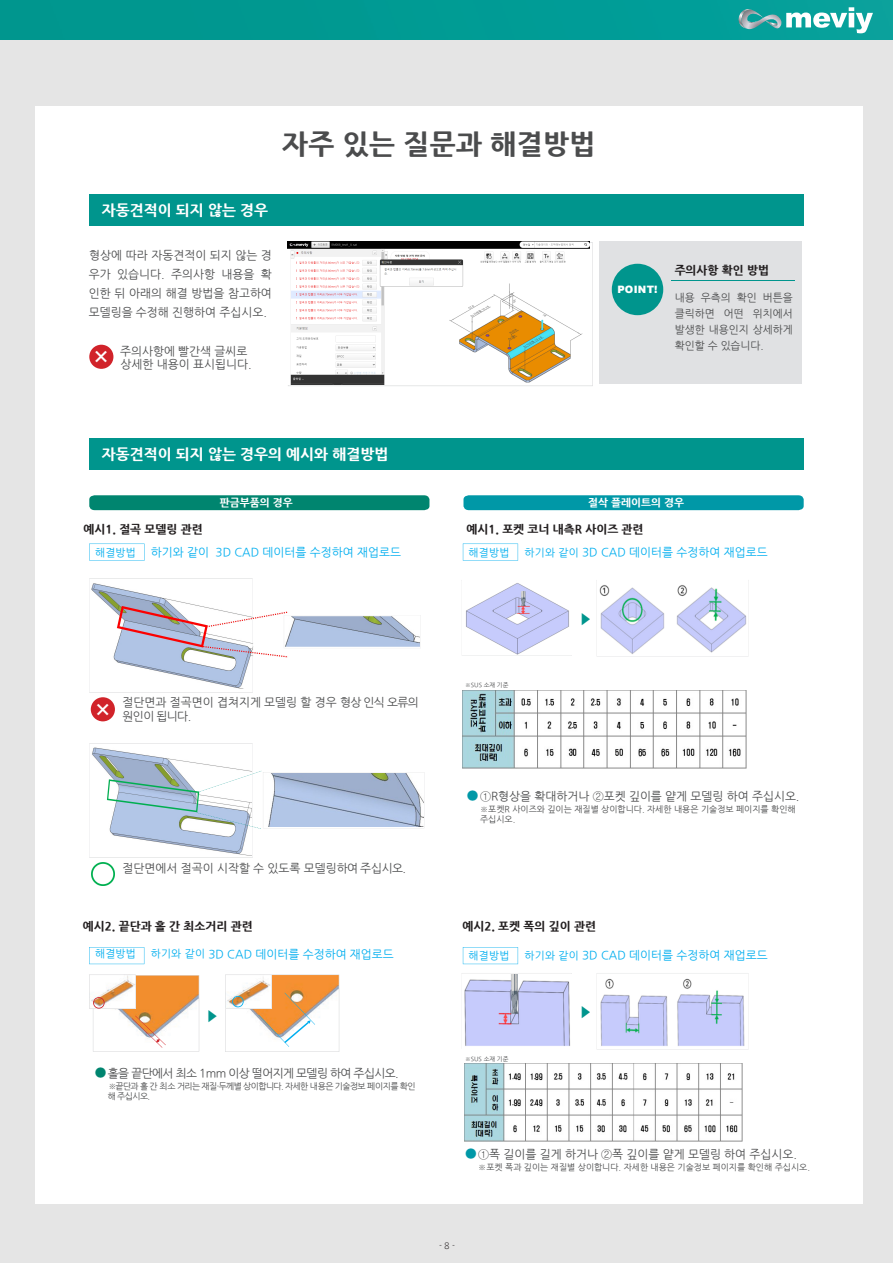
<style>
.page{position:relative;width:893px;height:1263px;background:#fff}
.page>*{position:absolute;margin:0;border:0;box-sizing:border-box;transform-origin:0 0}
.t1{font:800 27.6px "Nanum Gothic";letter-spacing:.01em;color:#4b4c4d}
.t2{font:800 16.8px "Axis Std";color:#fff}
.t3{font:800 14.85px "Nanum Gothic";color:#fff}
.t4{font:12.75px "Koz Min Pr 6 N";color:#00958d}
.t5{font:11.7px/19.2px "Nanum Gothic";color:#4b4c4d}
.t6{font:11.7px "Nanum Gothic";color:#00aeef}
.t7{font:800 11.7px "Nanum Gothic";color:#231f20}
.t8{font:11.7px "Nanum Gothic";letter-spacing:-.05em;color:#4b4c4d}
.t9{font:10.65px/15.9px "Nanum Gothic";color:#4b4c4d}
.t10{font:10.65px "Nanum Gothic";letter-spacing:.025em;color:#00aeef}
.t11{font:800 10.65px "Nanum Gothic";color:#fff}
.t12{font:900 10.2px "Arial";letter-spacing:.025em;color:#fff}
.t13{font:8.7px/10.4px "Nanum Gothic";color:#4b4c4d}
.t14{font:8.7px/10.4px "Nanum Gothic";letter-spacing:-.065em;color:#4b4c4d}
.t15{font:300 8.55px "Axis Std";color:#231f20}
.t16{font:6.15px "Nanum Gothic";color:#4b4c4d}
.s1{font-size:10.65px}
.s2{font-family:"Axis Std";color:#00856f}
.s3{font-family:"Axis Std";color:#0098a7}
</style>
<div class="page">
<div style="left:0;top:0;width:893px;height:40px;background:#009b94"></div>
<div style="left:0;top:40px;width:893px;height:1223px;background:#e5e5e5"></div>
<div style="left:36px;top:107px;width:827px;height:1097px;background:#fff"></div>
<svg style="left:463px;top:495px;width:341px;height:15px;background:#069aa9"></svg>
<svg style="left:733px;top:7px;width:140px;height:26px"></svg>
<div style="left:89px;top:194px;width:715px;height:31px;background:#00958d"></div>
<div style="left:89px;top:345px;width:24px;height:24px;background:#d1232a;border-radius:50%"></div>
<svg style="left:89px;top:495px;width:340px;height:15px;background:#058772"></svg>
<svg style="left:89px;top:544px;width:56px;height:17px"></svg>
<svg style="left:89px;top:947px;width:55px;height:17px"></svg>
<svg style="left:89px;top:975px;width:110px;height:76px"></svg>
<svg style="left:225px;top:975px;width:114px;height:77px"></svg>
<img style="left:288px;top:242px;width:302px;height:143px">
<div style="left:599px;top:241px;width:203px;height:142px;background:#e0e1e3"></div>
<div style="left:612px;top:264px;width:51px;height:51px;background:#00958d;border-radius:50%"></div>
<hr style="left:672px;top:281px;width:123px;height:1px;background:#00958d">
<svg style="left:463px;top:544px;width:55px;height:17px"></svg>
<svg style="left:597px;top:656px;width:151px;height:1px"></svg>
<img style="left:466px;top:583px;width:103px;height:71px">
<img style="left:599px;top:585px;width:148px;height:69px">
<img style="left:463px;top:690px;width:283px;height:78px">
<svg style="left:463px;top:947px;width:55px;height:17px"></svg>
<svg style="left:462px;top:973px;width:110px;height:1px"></svg>
<svg style="left:597px;top:973px;width:151px;height:77px"></svg>
<img style="left:464px;top:974px;width:106px;height:72px">
<img style="left:597px;top:974px;width:150px;height:74px">
<img style="left:465px;top:1063px;width:278px;height:78px">
<div style="left:89px;top:438px;width:715px;height:32px;background:#00958d"></div>
<svg style="left:285px;top:615px;width:136px;height:32px;background:#b3c2d9"></svg>
<div style="left:91px;top:697px;width:24px;height:24px;background:#d1232a;border-radius:50%"></div>
<svg style="left:89px;top:743px;width:335px;height:115px"></svg>
<svg style="left:89px;top:578px;width:164px;height:115px"></svg>
<img style="left:91px;top:862px;width:24px;height:23px">
<h1 class="t1" style="left:282px;top:129px;width:315px">자주 있는 질문과 해결방법</h1>
<p class="t3" style="left:102px;top:202px;width:168px">자동견적이 되지 않는 경우</p>
<p class="t5" style="left:89px;top:246px;width:184px;text-align:right">형상에 따라 자동견적이 되지 않는 경 확</p>
<p class="t5" style="left:222px;top:265px;width:34px">내용을</p>
<p class="t5" style="left:117px;top:265px;width:49px">있습니다.</p>
<p class="t5" style="left:89px;top:265px;width:185px">우가<br>인한 뒤 아래의 해결 방법을 참고하여 모델링을 수정해 진행하여 주십시오.</p>
<p class="t5" style="left:120px;top:344px;width:133px;line-height:13.8px">주의사항에 빨간색 글씨로 상세한 내용이 표시됩니다.</p>
<p class="t5" style="left:171px;top:265px;width:45px">주의사항</p>
<h2 class="t2" style="left:93px;top:344px;width:18px">×</h2>
<p class="t12" style="left:617px;top:282px;width:42px">POINT!</p>
<p class="t7" style="left:675px;top:263px;width:96px">주의사항 확인 방법</p>
<p class="t9" style="left:675px;top:290px;width:21px">내용</p>
<p class="t9" style="left:701px;top:290px;width:31px">우측의</p>
<p class="t9" style="left:737px;top:290px;width:21px">확인</p>
<p class="t9" style="left:763px;top:290px;width:31px">버튼을</p>
<p class="t9" style="left:675px;top:306px;width:119px">클릭하면<br>발생한 내용인지 상세하게 확인할 수 있습니다.</p>
<p class="t9" style="left:724px;top:306px;width:21px">어떤</p>
<p class="t9" style="left:753px;top:306px;width:41px">위치에서</p>
<p class="t3" style="left:102px;top:447px;width:288px">자동견적이 되지 않는 경우의 예시와 해결방법</p>
<p class="t7" style="left:83px;top:523px;width:121px">예시1. 절곡 모델링 관련</p>
<p class="t10" style="left:95px;top:547px;width:42px">해결방법</p>
<p class="t6" style="left:151px;top:547px;width:60px">하기와 같이</p>
<p class="t11" style="left:220px;top:497px;width:74px">판금부품의 경우</p>
<p class="t6" style="left:216px;top:547px;width:187px">3D CAD 데이터를 수정하여 재업로드</p>
<h2 class="t2" style="left:94px;top:696px;width:18px">×</h2>
<p class="t5" style="left:123px;top:693px;width:298px">절단면과 절곡면이 겹쳐지게 모델링 할 경우 형상 인식 오류의</p>
<p class="t5" style="left:123px;top:707px;width:70px">원인이 됩니다.</p>
<p class="t5" style="left:123px;top:859px;width:285px">절단면에서 절곡이 시작할 수 있도록 모델링하여 주십시오.</p>
<p class="t7" style="left:83px;top:920px;width:171px">예시2. 끝단과 홀 간 최소거리 관련</p>
<p class="t10" style="left:95px;top:949px;width:42px">해결방법</p>
<p class="t6" style="left:151px;top:948px;width:245px"><span class="s1">하기와 같이</span> 3D CAD 데이터를 수정하여 재업로드</p>
<p class="t4" style="left:205px;top:1009px;width:14px">▶</p>
<p class="t8" style="left:95px;top:1067px;width:305px"><span class="s2">●</span> 홀을 끝단에서 최소 1mm 이상 떨어지게 모델링 하여 주십시오.</p>
<p class="t14" style="left:108px;top:1081px;width:309px">※끝단과 홀 간 최소 거리는 재질·두께별 상이합니다. 자세한 내용은 기술정보 페이지를 확인 해 주십시오.</p>
<p class="t11" style="left:588px;top:497px;width:97px">절삭 플레이트의 경우</p>
<p class="t7" style="left:466px;top:522px;width:179px">예시1. 포켓 코너 내측R 사이즈 관련</p>
<p class="t10" style="left:469px;top:547px;width:42px">해결방법</p>
<p class="t6" style="left:525px;top:546px;width:245px"><span class="s1">하기와 같이</span> 3D CAD 데이터를 수정하여 재업로드</p>
<p class="t4" style="left:579px;top:612px;width:14px">▶</p>
<p class="t16" style="left:465px;top:682px;width:45px">※SUS 소재 기준</p>
<p class="t5" style="left:467px;top:787px;width:334px"><span class="s3">●</span>①R형상을 확대하거나 ②포켓 깊이를 얕게 모델링 하여 주십시오.</p>
<p class="t13" style="left:480px;top:804px;width:317px">※포켓R 사이즈와 깊이는 재질별 상이합니다. 자세한 내용은 기술정보 페이지를 확인해 주십시오.</p>
<p class="t7" style="left:462px;top:920px;width:135px">예시2. 포켓 폭의 깊이 관련</p>
<p class="t10" style="left:469px;top:951px;width:42px">해결방법</p>
<p class="t6" style="left:525px;top:950px;width:245px"><span class="s1">하기와 같이</span> 3D CAD 데이터를 수정하여 재업로드</p>
<p class="t16" style="left:465px;top:1056px;width:45px">※SUS 소재 기준</p>
<p class="t4" style="left:579px;top:1005px;width:14px">▶</p>
<p class="t5" style="left:465px;top:1145px;width:334px"><span class="s3">●</span>①폭 길이를 길게 하거나 ②폭 깊이를 얕게 모델링 하여 주십시오.</p>
<p class="t13" style="left:478px;top:1162px;width:333px">※포켓 폭과 깊이는 재질별 상이합니다. 자세한 내용은 기술정보 페이지를 확인해 주십시오.</p>
<p class="t15" style="left:439px;top:1238px;width:18px">8- -</p>
</div>
